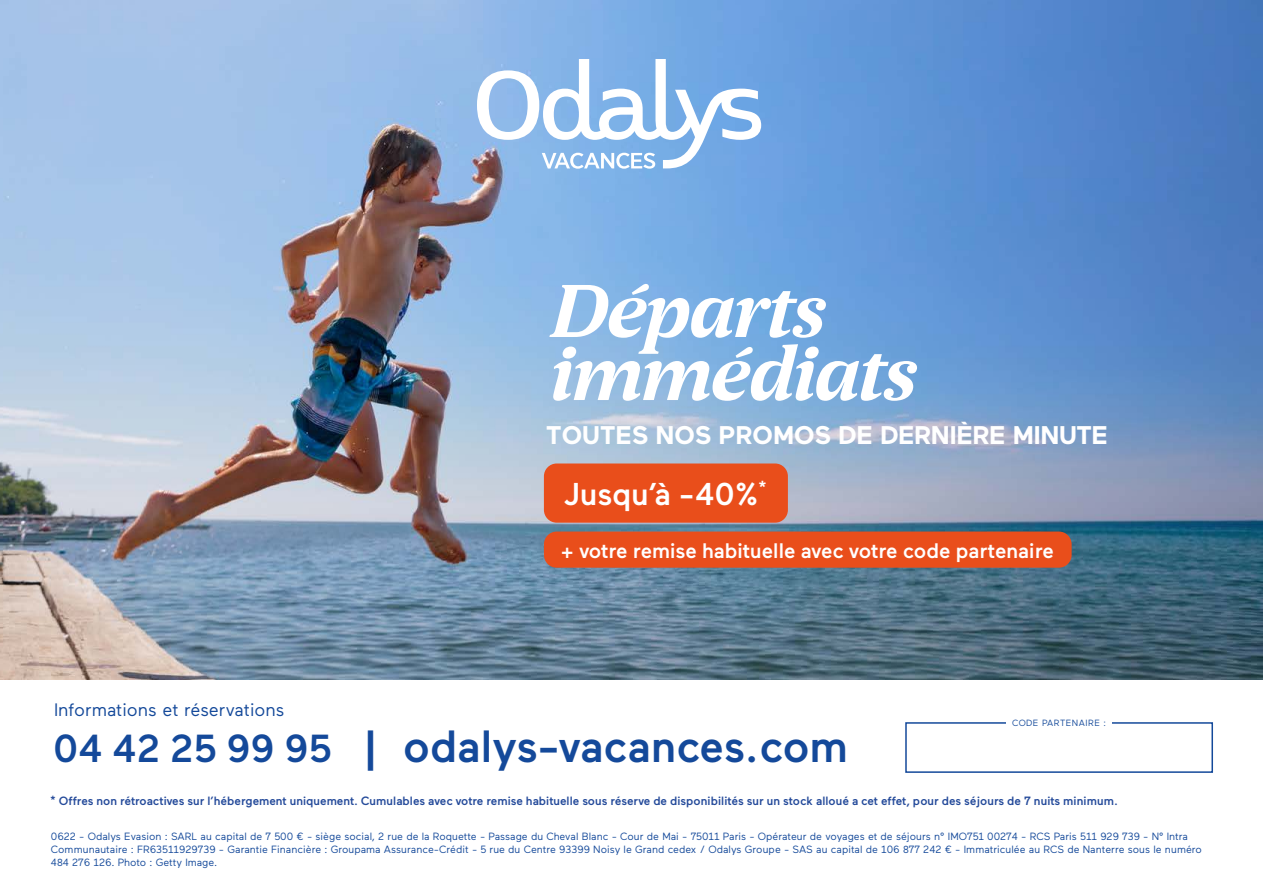
<style>
.page{position:relative;width:1263px;height:893px;background:#fff}
.page>*{position:absolute;margin:0;border:0;box-sizing:border-box;transform-origin:0 0}
.t1{font:italic 700 76.5px/63px "Breve News";letter-spacing:-.01em;color:#fff}
.t2{font:500 45px "Maax";color:#14499a}
.t3{font:500 31.5px "Maax";color:#fff}
.t4{font:700 25.5px "Maax";letter-spacing:-.02em;color:#fff}
.t5{font:500 21px "Maax";color:#fff}
.t6{font:18px "Maax";color:#14499a}
.t7{font:500 12px "Maax";color:#244a9a}
.t8{font:10.5px/12.6px "Maax";color:#14499a}
.t9{font:9px "Maax";letter-spacing:.05em;color:#14499a}
.s1{font-size:39px}
</style>
<div class="page">
<img style="left:0;top:0;width:1263px;height:679px">
<div style="left:544px;top:463px;width:244px;height:60px;background:#e94e1b;border-radius:13px"></div>
<div style="left:544px;top:531px;width:527px;height:37px;background:#e94e1b;border-radius:13px"></div>
<svg style="left:477px;top:59px;width:284px;height:110px"></svg>
<div style="left:905px;top:722px;width:308px;height:51px;background:#fff;border:2px solid #14499a"></div>
<div style="left:1006px;top:712px;width:106px;height:22px;background:#fff"></div>
<h1 class="t1" style="left:546px;top:282px;width:367px">Départs immédiats</h1>
<h3 class="t4" style="left:546px;top:421px;width:563px">TOUTES NOS PROMOS DE DERNIÈRE MINUTE</h3>
<h3 class="t6" style="left:54px;top:700px;width:232px">Informations et réservations</h3>
<h3 class="t3" style="left:564px;top:477px;width:205px">Jusqu’à -40%<sup>*</sup></h3>
<h3 class="t5" style="left:560px;top:539px;width:495px">+ votre remise habituelle avec votre code partenaire</h3>
<p class="t9" style="left:1012px;top:718px;width:96px">CODE PARTENAIRE :</p>
<h2 class="t2" style="left:53px;top:723px;width:796px"><span class="s1">04 42 25 99 95</span> | odalys-vacances.com</h2>
<p class="t7" style="left:50px;top:795px;width:1069px">* Offres non rétroactives sur l’hébergement uniquement. Cumulables avec votre remise habituelle sous réserve de disponibilités sur un stock alloué a cet effet, pour des séjours de 7 nuits minimum.</p>
<p class="t8" style="left:51px;top:830px;width:1152px">0622 - Odalys Evasion : SARL au capital de 7 500 € - siège social, 2 rue de la Roquette - Passage du Cheval Blanc - Cour de Mai - 75011 Paris - Opérateur de voyages et de séjours n° IMO751 00274 - RCS Paris 511 929 739 - N° Intra<br>Communautaire : FR63511929739 - Garantie Financière : Groupama Assurance-Crédit - 5 rue du Centre 93399 Noisy le Grand cedex / Odalys Groupe - SAS au capital de 106 877 242 € - Immatriculée au RCS de Nanterre sous le numéro<br>484 276 126. Photo : Getty Image.</p>
</div>
